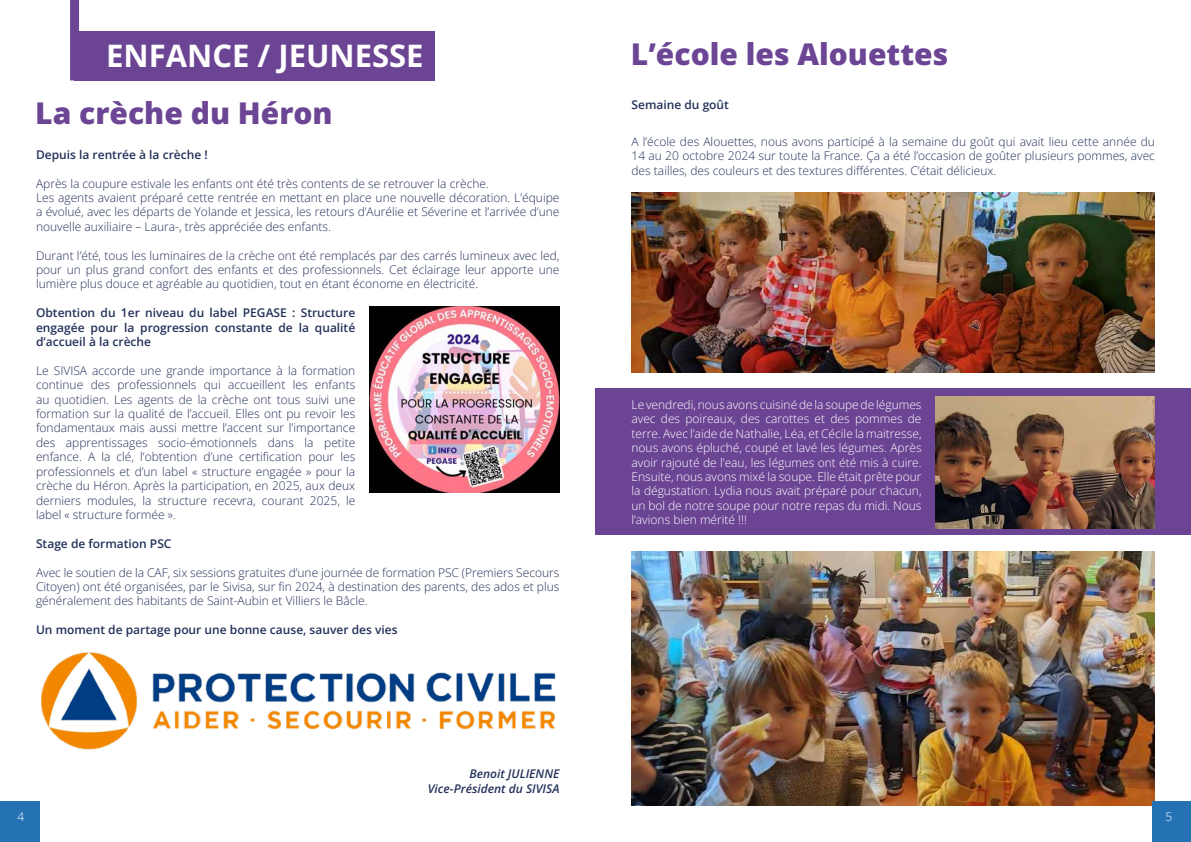
<style>
.page{position:relative;width:1191px;height:842px;background:#fff}
.page>*{position:absolute;margin:0;border:0;box-sizing:border-box;transform-origin:0 0}
.t1{font:700 31px "Open Sans";color:#fff}
.t2{font:800 30px "Open Sans";color:#6c4595}
.t3{font:300 12px/14.4px "Open Sans";color:#243159;text-align:justify}
.t4{font:300 12px/14.4px "Open Sans";color:#fff;text-align:justify}
.t5{font:600 12px/14.4px "Open Sans";color:#243159;text-align:justify}
.t6{font:italic 600 12px/14.4px "Open Sans";color:#243159;text-align:right}
</style>
<div class="page">
<div style="left:75px;top:31px;width:360px;height:49px;background:#6c4494"></div>
<div style="left:70px;top:0;width:9px;height:80px;background:#6c4595"></div>
<div style="left:0;top:801px;width:39px;height:41px;background:#2472b3"></div>
<img style="left:369px;top:306px;width:190px;height:187px">
<img style="left:41px;top:652px;width:515px;height:98px">
<img style="left:631px;top:551px;width:524px;height:255px">
<div style="left:1152px;top:801px;width:39px;height:41px;background:#2472b3"></div>
<img style="left:631px;top:192px;width:524px;height:180px">
<div style="left:595px;top:389px;width:596px;height:146px;background:#6c4494"></div>
<img style="left:935px;top:396px;width:220px;height:132px">
<h1 class="t1" style="left:106px;top:34px;width:319px">ENFANCE / JEUNESSE</h1>
<h2 class="t2" style="left:35px;top:92px;width:299px">La crèche du Héron</h2>
<p class="t5" style="left:36px;top:147px;width:173px">Depuis la rentrée à la crèche !</p>
<p class="t3" style="left:36px;top:176px;width:525px;text-align:left">Après la coupure estivale les enfants ont été très contents de se retrouver la crèche.<br>Les agents avaient préparé cette rentrée en mettant en place une nouvelle décoration. L’équipe a évolué, avec les départs de Yolande et Jessica, les retours d’Aurélie et Séverine et l’arrivée d’une nouvelle auxiliaire – Laura-, très appréciée des enfants.</p>
<p class="t3" style="left:36px;top:248px;width:525px">Durant l’été, tous les luminaires de la crèche ont été remplacés par des carrés lumineux avec led, pour un plus grand confort des enfants et des professionnels. Cet éclairage leur apporte une lumière plus douce et agréable au quotidien, tout en étant économe en électricité.</p>
<p class="t5" style="left:36px;top:305px;width:321px">Obtention du 1er niveau du label PEGASE : Structure engagée pour la progression constante de la qualité d’accueil à la crèche</p>
<p class="t3" style="left:36px;top:363px;width:321px">Le SIVISA accorde une grande importance à la formation continue des professionnels qui accueillent les enfants au quotidien. Les agents de la crèche ont tous suivi une formation sur la qualité de l’accueil. Elles ont pu revoir les fondamentaux mais aussi mettre l’accent sur l’importance des apprentissages socio-émotionnels dans la petite enfance. A la clé, l’obtention d’une certification pour les professionnels et d’un label « structure engagée » pour la crèche du Héron. Après la participation, en 2025, aux deux derniers modules, la structure recevra, courant 2025, le label « structure formée ».</p>
<p class="t5" style="left:36px;top:536px;width:137px">Stage de formation PSC</p>
<p class="t3" style="left:36px;top:565px;width:525px">Avec le soutien de la CAF, six sessions gratuites d’une journée de formation PSC (Premiers Secours Citoyen) ont été organisées, par le Sivisa, sur fin 2024, à destination des parents, des ados et plus généralement des habitants de Saint-Aubin et Villiers le Bâcle.</p>
<p class="t5" style="left:36px;top:622px;width:363px">Un moment de partage pour une bonne cause, sauver des vies</p>
<p class="t4" style="left:17px;top:809px;width:8px">4</p>
<p class="t6" style="left:428px;top:766px;width:133px">Benoit JULIENNE<br>Vice-Président du SIVISA</p>
<h2 class="t2" style="left:631px;top:34px;width:319px">L’école les Alouettes</h2>
<p class="t5" style="left:631px;top:97px;width:99px">Semaine du goût</p>
<p class="t3" style="left:631px;top:134px;width:525px">A l’école des Alouettes, nous avons participé à la semaine du goût qui avait lieu cette année du 14 au 20 octobre 2024 sur toute la France. Ça a été l’occasion de goûter plusieurs pommes, avec des tailles, des couleurs et des textures différentes. C’était délicieux.</p>
<p class="t4" style="left:631px;top:397px;width:291px">Le vendredi, nous avons cuisiné de la soupe de légumes avec des poireaux, des carottes et des pommes de terre. Avec l’aide de Nathalie, Léa, et Cécile la maitresse, nous avons épluché, coupé et lavé les légumes. Après avoir rajouté de l’eau, les légumes ont été mis à cuire.<br>Ensuite, nous avons mixé la soupe. Elle était prête pour la dégustation. Lydia nous avait préparé pour chacun, un bol de notre soupe pour notre repas du midi. Nous l’avions bien mérité !!!</p>
<p class="t4" style="left:1165px;top:809px;width:8px">5</p>
</div>
